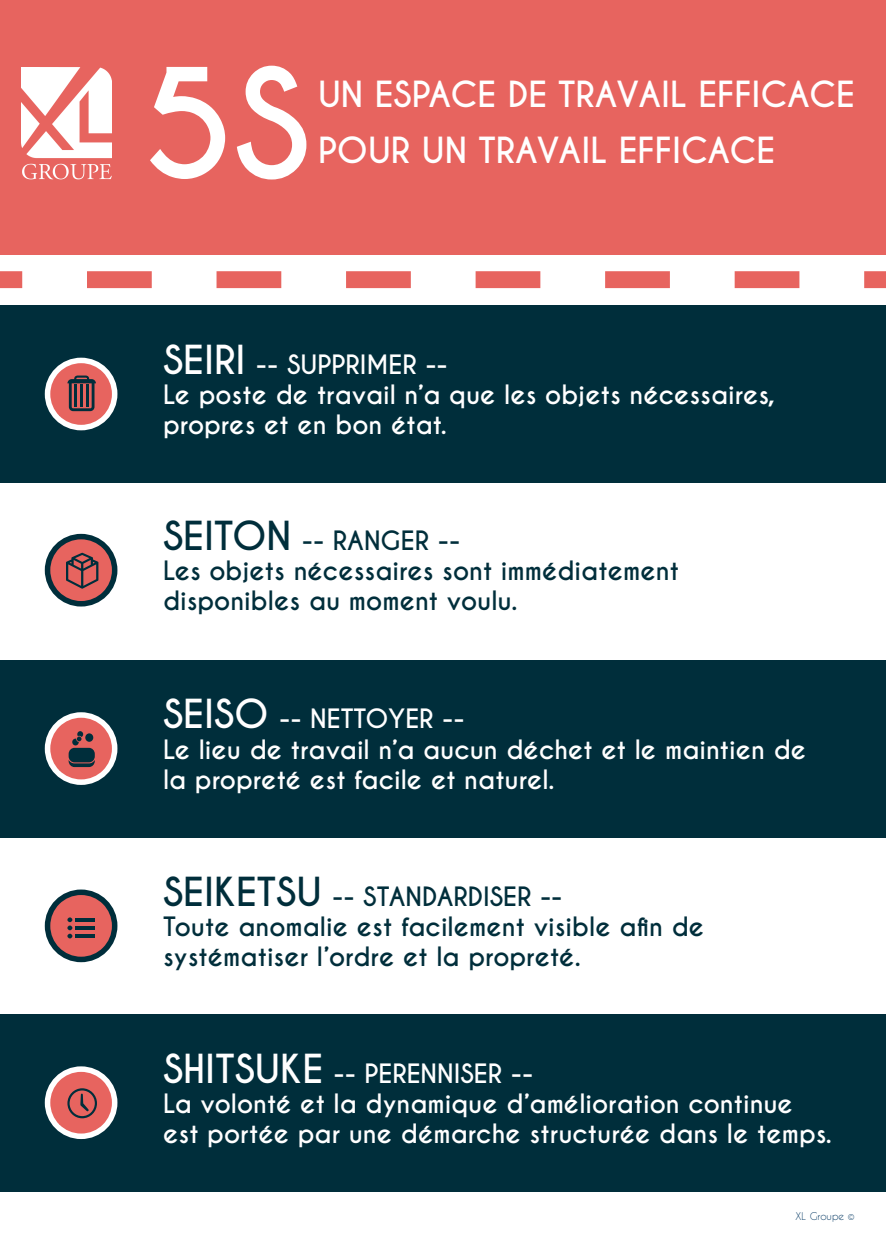
<style>
.page{position:relative;width:886px;height:1241px;background:#fff}
.page>*{position:absolute;margin:0;border:0;box-sizing:border-box;transform-origin:0 0}
.t1{font:700 142.5px "Caviar Dreams";color:#fff}
.t2{font:700 33.75px/56.2px "Caviar Dreams";color:#fff}
.t3{font:700 25px/30px "Caviar Dreams";color:#fff}
.t4{font:700 25px/30px "Caviar Dreams";color:#002e3b}
.t5{font:10px "Caviar Dreams";color:#003661}
.s1{font-size:37.5px}
</style>
<div class="page">
<div style="left:0;top:1014px;width:886px;height:177px;background:#002e3b"></div>
<div style="left:0;top:659px;width:886px;height:178px;background:#002e3b"></div>
<div style="left:0;top:305px;width:886px;height:177px;background:#002e3b"></div>
<div style="left:0;top:0;width:886px;height:254px;background:#e7645f"></div>
<img style="left:21px;top:68px;width:90px;height:112px">
<svg style="left:45px;top:357px;width:72px;height:73px"></svg>
<svg style="left:45px;top:712px;width:72px;height:72px"></svg>
<svg style="left:45px;top:889px;width:72px;height:73px"></svg>
<hr style="left:75px;top:934px;width:20px;height:3px;background:#002e3b">
<svg style="left:45px;top:1066px;width:72px;height:72px"></svg>
<svg style="left:45px;top:533px;width:72px;height:73px"></svg>
<svg style="left:0;top:271px;width:886px;height:17px"></svg>
<p class="t1" style="left:142px;top:38px;width:170px">5S</p>
<p class="t2" style="left:318px;top:67px;width:538px">UN ESPACE DE TRAVAIL EFFICACE<br>POUR UN TRAVAIL EFFICACE</p>
<p class="t3" style="left:163px;top:350px;width:286px"><span class="s1">SEIRI</span> -- SUPPRIMER --</p>
<p class="t3" style="left:163px;top:380px;width:613px">Le poste de travail n’a que les objets nécessaires, propres et en bon état.</p>
<p class="t4" style="left:163px;top:526px;width:299px"><span class="s1">SEITON</span> -- RANGER --</p>
<p class="t4" style="left:163px;top:556px;width:517px">Les objets nécessaires sont immédiatement</p>
<p class="t4" style="left:163px;top:586px;width:356px">disponibles au moment voulu.</p>
<p class="t3" style="left:163px;top:704px;width:303px"><span class="s1">SEISO</span> -- NETTOYER --</p>
<p class="t3" style="left:163px;top:734px;width:645px">Le lieu de travail n’a aucun déchet et le maintien de la propreté est facile et naturel.</p>
<p class="t4" style="left:163px;top:881px;width:401px"><span class="s1">SEIKETSU</span> -- STANDARDISER --</p>
<p class="t4" style="left:163px;top:911px;width:543px">Toute anomalie est facilement visible afin de systématiser l’ordre et la propreté.</p>
<p class="t3" style="left:163px;top:1058px;width:372px"><span class="s1">SHITSUKE</span> -- PERENNISER --</p>
<p class="t3" style="left:163px;top:1088px;width:670px">La volonté et la dynamique d’amélioration continue est portée par une démarche structurée dans le temps.</p>
<p class="t5" style="left:795px;top:1209px;width:60px">XL Groupe ©</p>
</div>
